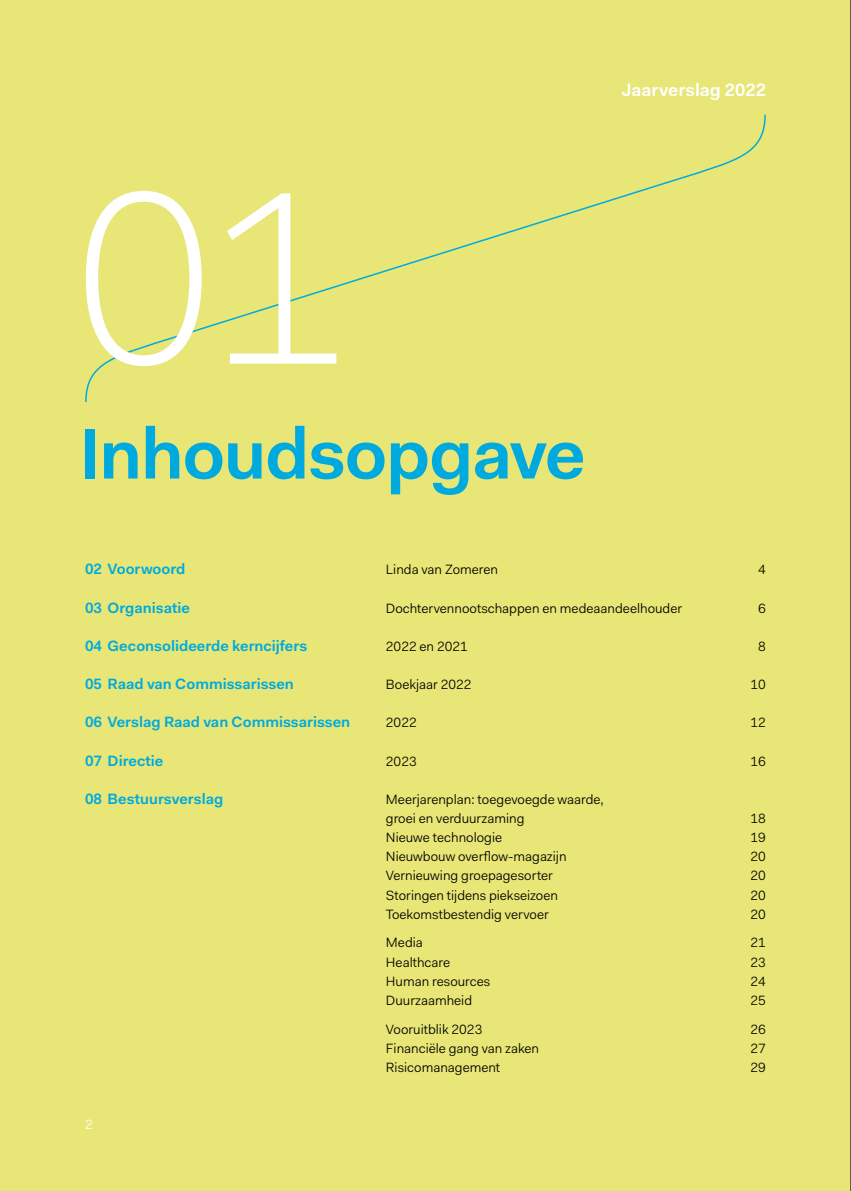
<style>
.page{position:relative;width:851px;height:1191px;background:#fff}
.page>*{position:absolute;margin:0;border:0;box-sizing:border-box;transform-origin:0 0}
.t1{font:300 247.5px "Fakt Pro";color:#fff}
.t2{font:600 72px "Fakt Pro";letter-spacing:-.02em;color:#00aade}
.t3{font:600 18px "Fakt Pro";color:#fff}
.t4{font:600 15px "Fakt Pro";color:#00aade}
.t5{font:13.5px/19.2px "Fakt Pro Blond";color:#000}
.t6{font:13.5px "Fakt Pro Blond";color:#fff}
</style>
<div class="page">
<div style="left:0;top:0;width:850px;height:1191px;background:#e7e676"></div>
<svg style="left:85px;top:114px;width:681px;height:288px"></svg>
<hr style="left:850px;top:0;width:1px;height:1191px;background:#000">
<h1 class="t1" style="left:73px;top:113px;width:278px">01</h1>
<h2 class="t2" style="left:79px;top:405px;width:508px">Inhoudsopgave</h2>
<h3 class="t3" style="left:621px;top:77px;width:146px">Jaarverslag 2022</h3>
<p class="t4" style="left:85px;top:559px;width:102px">02 Voorwoord</p>
<p class="t5" style="left:386px;top:560px;width:113px">Linda van Zomeren</p>
<p class="t5" style="left:758px;top:560px;width:9px">4</p>
<p class="t4" style="left:85px;top:597px;width:106px">03 Organisatie</p>
<p class="t5" style="left:386px;top:598px;width:297px">Dochtervennootschappen en medeaandeelhouder</p>
<p class="t5" style="left:758px;top:598px;width:9px">6</p>
<p class="t4" style="left:85px;top:635px;width:224px">04 Geconsolideerde kerncijfers</p>
<p class="t5" style="left:386px;top:636px;width:83px">2022 en 2021</p>
<p class="t5" style="left:758px;top:636px;width:9px">8</p>
<p class="t4" style="left:85px;top:674px;width:210px">05 Raad van Commissarissen</p>
<p class="t5" style="left:386px;top:675px;width:87px">Boekjaar 2022</p>
<p class="t5" style="left:750px;top:675px;width:17px">10</p>
<p class="t4" style="left:85px;top:712px;width:266px">06 Verslag Raad van Commissarissen</p>
<p class="t5" style="left:386px;top:713px;width:32px">2022</p>
<p class="t5" style="left:750px;top:713px;width:17px">12</p>
<p class="t4" style="left:85px;top:750px;width:80px">07 Directie</p>
<p class="t5" style="left:386px;top:751px;width:32px">2023</p>
<p class="t5" style="left:750px;top:751px;width:17px">16</p>
<p class="t4" style="left:85px;top:788px;width:140px">08 Bestuursverslag</p>
<p class="t5" style="left:386px;top:789px;width:219px">Meerjarenplan: toegevoegde waarde, groei en verduurzaming</p>
<p class="t5" style="left:750px;top:808px;width:17px">18</p>
<p class="t6" style="left:85px;top:1115px;width:9px">2</p>
<p class="t5" style="left:386px;top:828px;width:118px">Nieuwe technologie</p>
<p class="t5" style="left:750px;top:828px;width:17px">19</p>
<p class="t5" style="left:386px;top:847px;width:182px">Nieuwbouw overflow-magazijn</p>
<p class="t5" style="left:750px;top:847px;width:17px">20</p>
<p class="t5" style="left:386px;top:866px;width:168px">Vernieuwing groepagesorter</p>
<p class="t5" style="left:750px;top:866px;width:17px">20</p>
<p class="t5" style="left:386px;top:885px;width:173px">Storingen tijdens piekseizoen</p>
<p class="t5" style="left:750px;top:885px;width:17px">20</p>
<p class="t5" style="left:386px;top:904px;width:164px">Toekomstbestendig vervoer</p>
<p class="t5" style="left:750px;top:904px;width:17px">20</p>
<p class="t5" style="left:386px;top:933px;width:38px">Media</p>
<p class="t5" style="left:750px;top:933px;width:17px">21</p>
<p class="t5" style="left:386px;top:952px;width:66px">Healthcare</p>
<p class="t5" style="left:750px;top:952px;width:17px">23</p>
<p class="t5" style="left:386px;top:971px;width:106px">Human resources</p>
<p class="t5" style="left:750px;top:971px;width:17px">24</p>
<p class="t5" style="left:386px;top:990px;width:88px">Duurzaamheid</p>
<p class="t5" style="left:750px;top:990px;width:17px">25</p>
<p class="t5" style="left:386px;top:1019px;width:98px">Vooruitblik 2023</p>
<p class="t5" style="left:750px;top:1019px;width:17px">26</p>
<p class="t5" style="left:386px;top:1038px;width:155px">Financiële gang van zaken</p>
<p class="t5" style="left:750px;top:1038px;width:17px">27</p>
<p class="t5" style="left:386px;top:1057px;width:116px">Risicomanagement</p>
<p class="t5" style="left:750px;top:1057px;width:17px">29</p>
</div>
